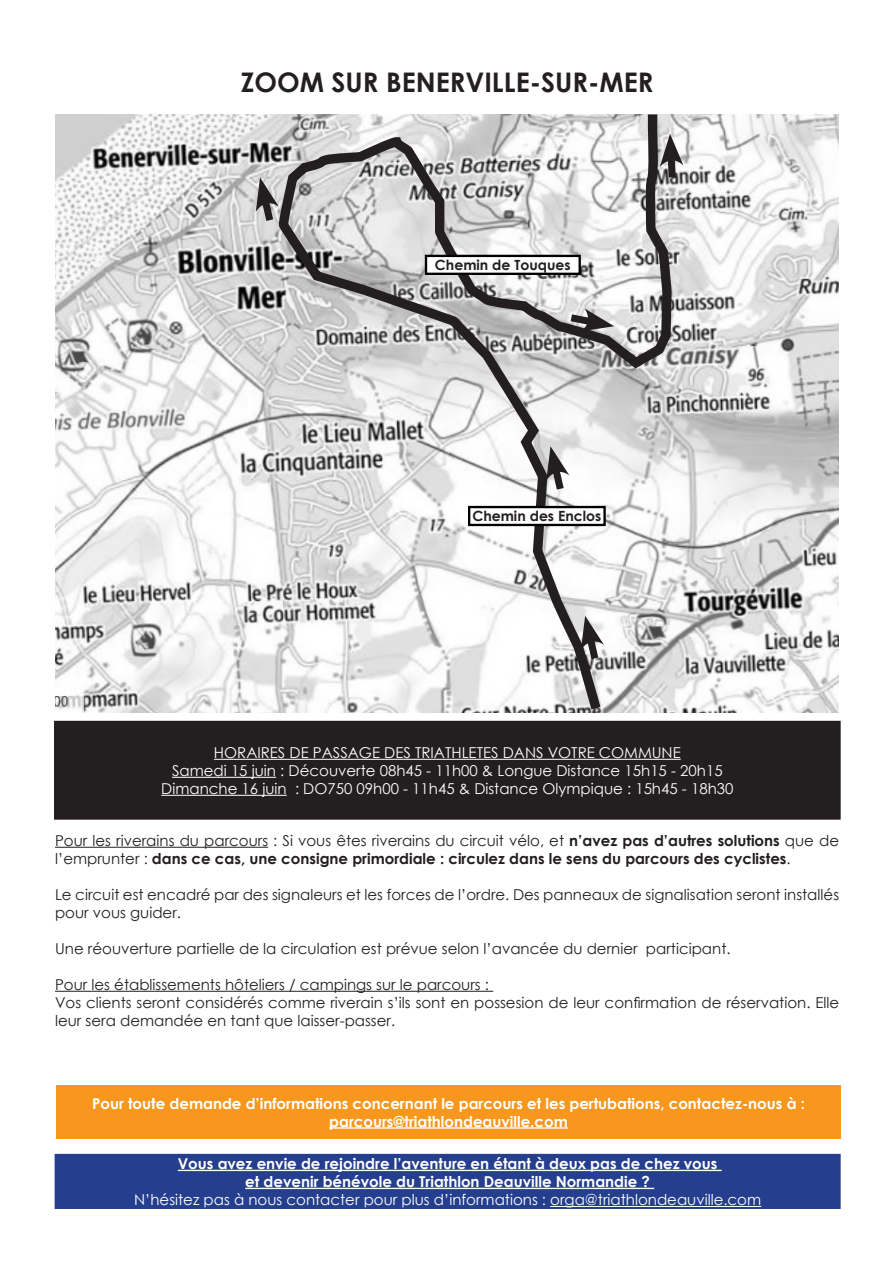
<style>
.page{position:relative;width:893px;height:1263px;background:#fff}
.page>*{position:absolute;margin:0;border:0;box-sizing:border-box;transform-origin:0 0}
.t1{font:700 27px "Century Gothic";color:#231f20}
.t2{font:15px/18px "Century Gothic";color:#231f20}
.t3{font:15px "Century Gothic";color:#fff}
.t4{font:700 15px "Century Gothic";color:#fff}
.t5{font:700 15px/18px "Century Gothic";color:#231f20}
.t6{font:700 14.1px "Century Gothic";color:#231f20}
.s1{font-weight:400}
</style>
<div class="page">
<hr style="left:55px;top:847px;width:213px;height:1px;background:#231f20">
<hr style="left:55px;top:991px;width:438px;height:1px;background:#231f20">
<div style="left:55px;top:721px;width:785px;height:98px;background:#231f20"></div>
<hr style="left:214px;top:759px;width:467px;height:1px;background:#fff">
<hr style="left:172px;top:777px;width:104px;height:1px;background:#fff">
<hr style="left:161px;top:795px;width:126px;height:1px;background:#fff">
<div style="left:54px;top:721px;width:787px;height:99px;border:2px solid #231f20"></div>
<div style="left:55px;top:1154px;width:785px;height:54px;background:#253f8e"></div>
<hr style="left:178px;top:1170px;width:544px;height:1px;background:#fff">
<hr style="left:245px;top:1188px;width:409px;height:1px;background:#fff">
<div style="left:55px;top:1154px;width:786px;height:55px;border:2px solid #253f8e"></div>
<div style="left:56px;top:1085px;width:785px;height:54px;background:#f7971d"></div>
<hr style="left:329px;top:1127px;width:239px;height:1px;background:#fff">
<img style="left:56px;top:114px;width:783px;height:598px">
<svg style="left:271px;top:114px;width:405px;height:598px"></svg>
<div style="left:469px;top:507px;width:136px;height:18px;background:#fff"></div>
<div style="left:468px;top:506px;width:138px;height:20px;border:2px solid #000"></div>
<div style="left:426px;top:256px;width:154px;height:18px;background:#fff"></div>
<div style="left:425px;top:255px;width:156px;height:20px;border:2px solid #000"></div>
<svg style="left:546px;top:446px;width:23px;height:51px"></svg>
<svg style="left:581px;top:616px;width:23px;height:51px"></svg>
<svg style="left:256px;top:178px;width:23px;height:51px"></svg>
<svg style="left:563px;top:308px;width:51px;height:24px"></svg>
<svg style="left:660px;top:134px;width:23px;height:51px"></svg>
<p class="t1" style="left:241px;top:61px;width:414px">ZOOM SUR BENERVILLE-SUR-MER</p>
<p class="t6" style="left:435px;top:254px;width:137px">Chemin de Touques</p>
<p class="t6" style="left:472px;top:505px;width:131px">Chemin des Enclos</p>
<p class="t3" style="left:214px;top:742px;width:468px">HORAIRES DE PASSAGE DES TRIATHLETES DANS VOTRE COMMUNE</p>
<p class="t3" style="left:172px;top:760px;width:552px">Samedi 15 juin : Découverte 08h45 - 11h00 &amp; Longue Distance 15h15 - 20h15</p>
<p class="t3" style="left:161px;top:778px;width:574px">Dimanche 16 juin : DO750 09h00 - 11h45 &amp; Distance Olympique : 15h45 - 18h30</p>
<p class="t5" style="left:55px;top:831px;width:786px"><span class="s1">Pour les riverains du parcours : Si vous êtes riverains du circuit vélo, et</span> n’avez pas d’autres solutions <span class="s1">que de l’emprunter :</span> dans ce cas, une consigne primordiale : circulez dans le sens du parcours des cyclistes<span class="s1">.</span></p>
<p class="t2" style="left:55px;top:885px;width:786px">Le circuit est encadré par des signaleurs et les forces de l’ordre. Des panneaux de signalisation seront installés pour vous guider.</p>
<p class="t2" style="left:55px;top:939px;width:677px">Une réouverture partielle de la circulation est prévue selon l’avancée du dernier participant.</p>
<p class="t2" style="left:55px;top:975px;width:435px">Pour les établissements hôteliers / campings sur le parcours :</p>
<p class="t2" style="left:55px;top:993px;width:786px">Vos clients seront considérés comme riverain s’ils sont en possesion de leur confirmation de réservation. Elle leur sera demandée en tant que laisser-passer.</p>
<p class="t4" style="left:92px;top:1092px;width:714px">Pour toute demande d’informations concernant le parcours et les pertubations, contactez-nous à :</p>
<p class="t4" style="left:329px;top:1110px;width:240px">parcours@triathlondeauville.com</p>
<p class="t4" style="left:178px;top:1152px;width:541px">Vous avez envie de rejoindre l’aventure en étant à deux pas de chez vous</p>
<p class="t4" style="left:245px;top:1170px;width:406px">et devenir bénévole du Triathlon Deauville Normandie ?</p>
<p class="t3" style="left:134px;top:1189px;width:629px">N’hésitez pas à nous contacter pour plus d’informations : orga@triathlondeauville.com</p>
</div>
